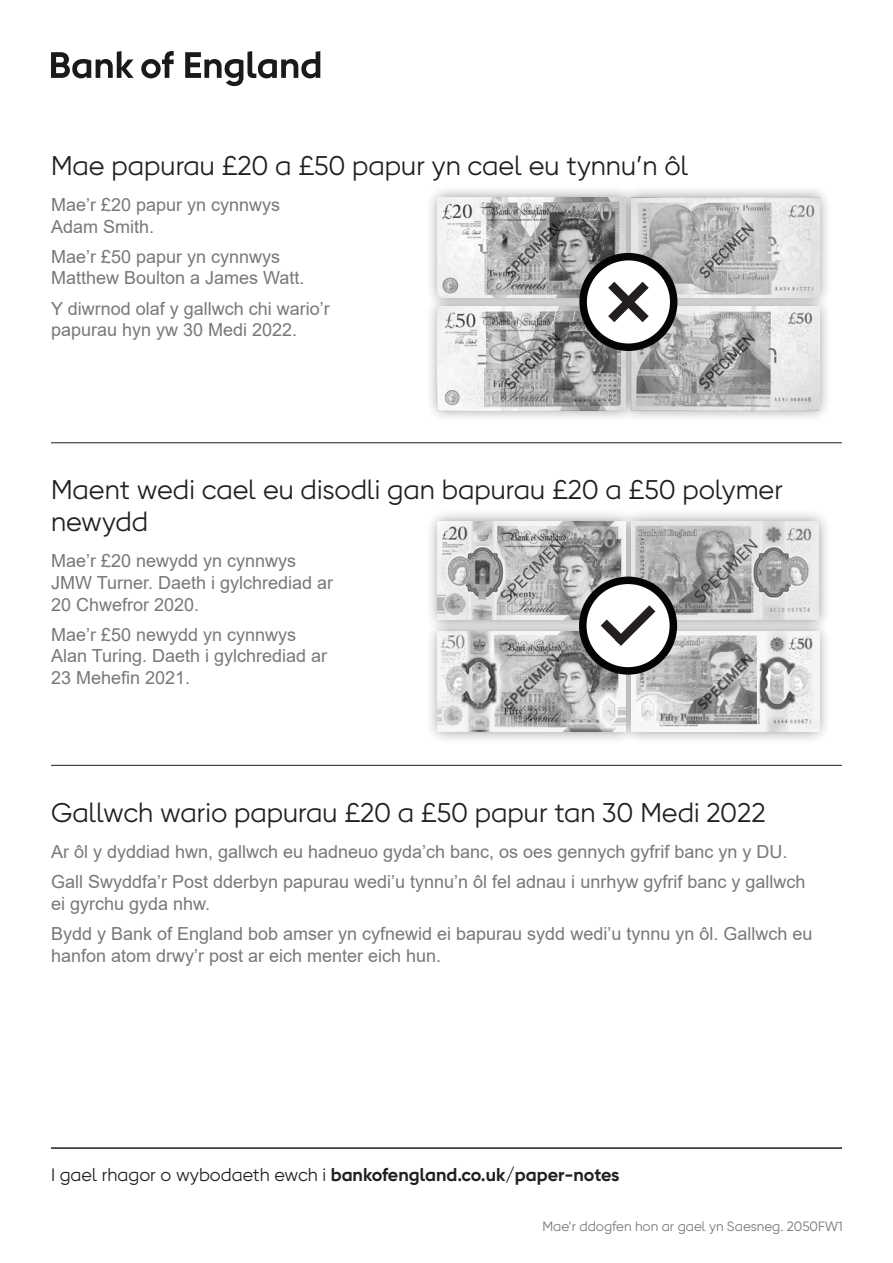
<style>
.page{position:relative;width:893px;height:1263px;background:#fff}
.page>*{position:absolute;margin:0;border:0;box-sizing:border-box;transform-origin:0 0}
.t1{font:27px/32.4px "Gilroy For BOE";color:#231f20}
.Copy{font:18px/21.6px "Arial";color:#76787b}
.Copy-2{font:700 18px "Gilroy For BOE";color:#231f20}
.Titles_back_page{font:13.5px "Gilroy For BOE";color:#76787b}
.s1{font-weight:400}
</style>
<div class="page">
<hr style="left:51px;top:442px;width:791px;height:1px;background:#231f20">
<hr style="left:51px;top:765px;width:791px;height:1px;background:#231f20">
<hr style="left:51px;top:1147px;width:791px;height:2px;background:#231f20">
<div style="left:425px;top:508px;width:213px;height:125px;background:#231f20;opacity:.5"></div>
<div style="left:619px;top:508px;width:212px;height:125px;background:#231f20;opacity:.5"></div>
<div style="left:425px;top:618px;width:214px;height:126px;background:#231f20;opacity:.5"></div>
<div style="left:619px;top:618px;width:212px;height:126px;background:#231f20;opacity:.5"></div>
<img style="left:438px;top:631px;width:187px;height:100px">
<img style="left:438px;top:521px;width:187px;height:99px">
<img style="left:631px;top:521px;width:188px;height:99px">
<img style="left:632px;top:631px;width:187px;height:100px">
<svg style="left:583px;top:580px;width:90px;height:91px"></svg>
<div style="left:579px;top:577px;width:98px;height:98px;border:8px solid #040503;border-radius:50%"></div>
<svg style="left:591px;top:596px;width:74px;height:59px"></svg>
<div style="left:425px;top:184px;width:214px;height:127px;background:#231f20;opacity:.5"></div>
<div style="left:619px;top:184px;width:213px;height:127px;background:#231f20;opacity:.5"></div>
<div style="left:425px;top:294px;width:214px;height:129px;background:#231f20;opacity:.5"></div>
<div style="left:619px;top:294px;width:213px;height:129px;background:#231f20;opacity:.5"></div>
<img style="left:438px;top:197px;width:188px;height:101px">
<img style="left:631px;top:197px;width:188px;height:101px">
<img style="left:438px;top:307px;width:188px;height:103px">
<img style="left:631px;top:307px;width:188px;height:103px">
<svg style="left:583px;top:257px;width:91px;height:90px"></svg>
<div style="left:579px;top:253px;width:98px;height:98px;border:8px solid #040503;border-radius:50%"></div>
<svg style="left:599px;top:272px;width:59px;height:59px"></svg>
<svg style="left:51px;top:51px;width:83px;height:27px"></svg>
<svg style="left:141px;top:51px;width:33px;height:27px"></svg>
<svg style="left:185px;top:51px;width:135px;height:35px"></svg>
<h2 class="t1" style="left:51px;top:149px;width:639px">Mae papurau £20 a £50 papur yn cael eu tynnu’n ôl</h2>
<p class="Copy" style="left:51px;top:194px;width:231px">Mae’r £20 papur yn cynnwys<br>Adam Smith.</p>
<p class="Copy" style="left:51px;top:246px;width:255px">Mae’r £50 papur yn cynnwys<br>Matthew Boulton a James Watt.</p>
<p class="Copy" style="left:51px;top:297px;width:280px">Y diwrnod olaf y gallwch chi wario’r papurau hyn yw 30 Medi 2022.</p>
<h2 class="t1" style="left:51px;top:473px;width:733px">Maent wedi cael eu disodli gan bapurau £20 a £50 polymer newydd</h2>
<p class="Copy" style="left:51px;top:550px;width:284px">Mae’r £20 newydd yn cynnwys<br>JMW Turner. Daeth i gylchrediad ar<br>20 Chwefror 2020.</p>
<p class="Copy" style="left:51px;top:623px;width:278px">Mae’r £50 newydd yn cynnwys<br>Alan Turing. Daeth i gylchrediad ar<br>23 Mehefin 2021.</p>
<h2 class="t1" style="left:51px;top:796px;width:716px">Gallwch wario papurau £20 a £50 papur tan 30 Medi 2022</h2>
<p class="Copy" style="left:51px;top:841px;width:738px">Ar ôl y dyddiad hwn, gallwch eu hadneuo gyda’ch banc, os oes gennych gyfrif banc yn y DU.</p>
<p class="Copy" style="left:51px;top:871px;width:756px">Gall Swyddfa’r Post dderbyn papurau wedi’u tynnu’n ôl fel adnau i unrhyw gyfrif banc y gallwch ei gyrchu gyda nhw.</p>
<p class="Copy" style="left:51px;top:923px;width:763px">Bydd y Bank of England bob amser yn cyfnewid ei bapurau sydd wedi’u tynnu yn ôl. Gallwch eu hanfon atom drwy’r post ar eich menter eich hun.</p>
<p class="Copy-2" style="left:51px;top:1163px;width:570px"><span class="s1">I gael rhagor o wybodaeth ewch i</span> bankofengland.co.uk/paper-notes</p>
<p class="Titles_back_page" style="left:542px;top:1218px;width:302px">Mae’r ddogfen hon ar gael yn Saesneg. 2050FW1</p>
</div>
